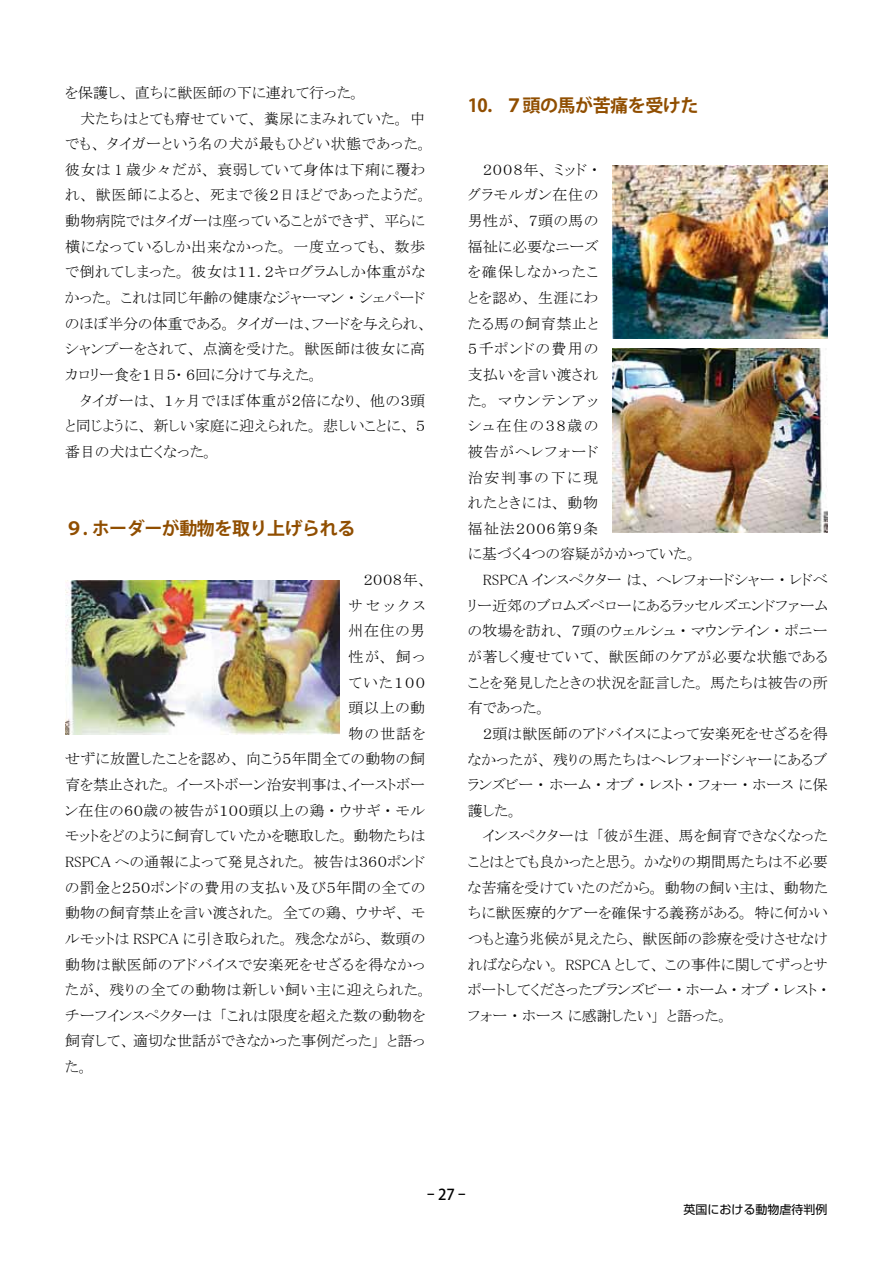
<style>
.page{position:relative;width:893px;height:1263px;background:#fff}
.page>*{position:absolute;margin:0;border:0;box-sizing:border-box;transform-origin:0 0}
.t1{font:700 18px "Koz Go Pro";letter-spacing:-.025em;color:#904e00}
.t2{font:15px "MS P Mincho";letter-spacing:.015em;color:#000}
.t3{font:15px "MS P Mincho";letter-spacing:.035em;color:#000}
.t4{font:15px "MS P Mincho";letter-spacing:.045em;color:#000}
.t5{font:15px "MS P Mincho";letter-spacing:.055em;color:#000}
.t6{font:15px "MS P Mincho";letter-spacing:.05em;color:#000}
.t7{font:15px "MS P Mincho";letter-spacing:.115em;color:#000}
.t8{font:15px "MS P Mincho";letter-spacing:.06em;color:#000}
.t9{font:15px "MS P Mincho";letter-spacing:.065em;color:#000}
.t10{font:15px "MS P Mincho";letter-spacing:.09em;color:#000}
.t11{font:15px "MS P Mincho";letter-spacing:.04em;color:#000}
.t12{font:15px "MS P Mincho";letter-spacing:.085em;color:#000}
.t13{font:15px "MS P Mincho";letter-spacing:.11em;color:#000}
.t14{font:15px "MS P Mincho";letter-spacing:.07em;color:#000}
.t15{font:500 15px "Koz Go Pro";color:#000}
.t16{font:12px "Shin Go Pro";color:#000}
</style>
<div class="page">
<img style="left:612px;top:166px;width:216px;height:172px">
<img style="left:612px;top:349px;width:216px;height:184px">
<img style="left:65px;top:580px;width:275px;height:154px">
<p class="t2" style="left:65px;top:85px;width:297px">を保護し、直ちに獣医師の下に連れて行った。</p>
<p class="t2" style="left:80px;top:111px;width:347px">犬たちはとても瘠せていて、糞尿にまみれていた。中</p>
<p class="t4" style="left:65px;top:136px;width:364px">でも、タイガーという名の犬が最もひどい状態であった。</p>
<p class="t3" style="left:65px;top:162px;width:361px">彼女は 1 歳少々だが、衰弱していて身体は下痢に覆わ</p>
<p class="t5" style="left:65px;top:188px;width:364px">れ、獣医師によると、死まで後２日ほどであったようだ。</p>
<p class="t2" style="left:65px;top:213px;width:361px">動物病院ではタイガーは座っていることができず、平らに</p>
<p class="t3" style="left:65px;top:239px;width:361px">横になっているしか出来なかった。一度立っても、数歩</p>
<p class="t2" style="left:65px;top:264px;width:361px">で倒れてしまった。彼女は１１．２キログラムしか体重がな</p>
<p class="t2" style="left:65px;top:290px;width:362px">かった。これは同じ年齢の健康なジャーマン・シェパード</p>
<p class="t2" style="left:65px;top:316px;width:364px">のほぼ半分の体重である。タイガーは、フードを与えられ、</p>
<p class="t2" style="left:65px;top:341px;width:362px">シャンプーをされて、点滴を受けた。獣医師は彼女に高</p>
<p class="t2" style="left:65px;top:367px;width:255px">カロリー食を１日５･６回に分けて与えた。</p>
<p class="t2" style="left:80px;top:393px;width:346px">タイガーは、１ヶ月でほぼ体重が２倍になり、他の３頭</p>
<p class="t2" style="left:65px;top:418px;width:362px">と同じように、新しい家庭に迎えられた。悲しいことに、５</p>
<p class="t2" style="left:65px;top:444px;width:150px">番目の犬は亡くなった。</p>
<p class="t1" style="left:65px;top:517px;width:292px">９. ホーダーが動物を取り上げられる</p>
<p class="t2" style="left:363px;top:572px;width:66px">２００８年、</p>
<p class="t2" style="left:348px;top:598px;width:78px">サセックス</p>
<p class="t2" style="left:348px;top:623px;width:78px">州在住の男</p>
<p class="t2" style="left:348px;top:649px;width:78px">性が、飼っ</p>
<p class="t2" style="left:348px;top:675px;width:78px">ていた１００</p>
<p class="t2" style="left:348px;top:700px;width:78px">頭以上の動</p>
<p class="t2" style="left:348px;top:726px;width:78px">物の世話を</p>
<p class="t2" style="left:65px;top:751px;width:362px">せずに放置したことを認め、向こう５年間全ての動物の飼</p>
<p class="t2" style="left:65px;top:777px;width:361px">育を禁止された。イーストボーン治安判事は、イーストボー</p>
<p class="t2" style="left:65px;top:803px;width:361px">ン在住の６０歳の被告が１００頭以上の鶏・ウサギ・モル</p>
<p class="t2" style="left:65px;top:828px;width:362px">モットをどのように飼育していたかを聴取した。動物たちは</p>
<p class="t2" style="left:65px;top:854px;width:361px">RSPCA への通報によって発見された。被告は３６０ポンド</p>
<p class="t2" style="left:65px;top:880px;width:362px">の罰金と２５０ポンドの費用の支払い及び５年間の全ての</p>
<p class="t2" style="left:65px;top:905px;width:361px">動物の飼育禁止を言い渡された。全ての鶏、ウサギ、モ</p>
<p class="t2" style="left:65px;top:931px;width:362px">ルモットは RSPCA に引き取られた。残念ながら、数頭の</p>
<p class="t3" style="left:65px;top:957px;width:362px">動物は獣医師のアドバイスで安楽死をせざるを得なかっ</p>
<p class="t6" style="left:65px;top:982px;width:364px">たが、残りの全ての動物は新しい飼い主に迎えられた。</p>
<p class="t2" style="left:65px;top:1008px;width:361px">チーフインスペクターは「これは限度を超えた数の動物を</p>
<p class="t2" style="left:65px;top:1033px;width:361px">飼育して、適切な世話ができなかった事例だった」と語っ</p>
<p class="t2" style="left:65px;top:1059px;width:25px">た。</p>
<p class="t1" style="left:468px;top:94px;width:232px">10．７頭の馬が苦痛を受けた</p>
<p class="t8" style="left:483px;top:162px;width:117px">２００８年、ミッド・</p>
<p class="t6" style="left:468px;top:188px;width:132px">グラモルガン在住の</p>
<p class="t3" style="left:468px;top:213px;width:132px">男性が、７頭の馬の</p>
<p class="t2" style="left:468px;top:239px;width:132px">福祉に必要なニーズ</p>
<p class="t10" style="left:468px;top:264px;width:132px">を確保しなかったこ</p>
<p class="t11" style="left:468px;top:290px;width:132px">とを認め、生涯にわ</p>
<p class="t4" style="left:468px;top:316px;width:132px">たる馬の飼育禁止と</p>
<p class="t12" style="left:468px;top:341px;width:132px">５千ポンドの費用の</p>
<p class="t2" style="left:468px;top:367px;width:132px">支払いを言い渡され</p>
<p class="t7" style="left:468px;top:393px;width:132px">た。マウンテンアッ</p>
<p class="t13" style="left:468px;top:418px;width:132px">シュ在住の３８歳の</p>
<p class="t14" style="left:468px;top:444px;width:132px">被告がヘレフォード</p>
<p class="t7" style="left:468px;top:470px;width:132px">治安判事の下に現</p>
<p class="t5" style="left:468px;top:495px;width:132px">れたときには、動物</p>
<p class="t9" style="left:468px;top:521px;width:132px">福祉法２００６第９条</p>
<p class="t2" style="left:468px;top:546px;width:231px">に基づく４つの容疑がかかっていた。</p>
<p class="t2" style="left:483px;top:572px;width:347px">RSPCA インスペクター は、ヘレフォードシャー・レドベ</p>
<p class="t2" style="left:468px;top:598px;width:362px">リー近郊のブロムズベローにあるラッセルズエンドファーム</p>
<p class="t2" style="left:468px;top:623px;width:361px">の牧場を訪れ、７頭のウェルシュ・マウンテイン・ポニー</p>
<p class="t2" style="left:468px;top:649px;width:361px">が著しく痩せていて、獣医師のケアが必要な状態である</p>
<p class="t2" style="left:468px;top:675px;width:361px">ことを発見したときの状況を証言した。馬たちは被告の所</p>
<p class="t2" style="left:468px;top:700px;width:80px">有であった。</p>
<p class="t2" style="left:483px;top:726px;width:346px">２頭は獣医師のアドバイスによって安楽死をせざるを得</p>
<p class="t2" style="left:468px;top:752px;width:361px">なかったが、残りの馬たちはヘレフォードシャーにあるブ</p>
<p class="t2" style="left:468px;top:777px;width:361px">ランズビー・ ホーム・オブ・レスト・フォー・ホース に保</p>
<p class="t2" style="left:468px;top:803px;width:52px">護した。</p>
<p class="t2" style="left:483px;top:828px;width:346px">インスペクターは「彼が生涯、馬を飼育できなくなった</p>
<p class="t2" style="left:468px;top:854px;width:361px">ことはとても良かったと思う。かなりの期間馬たちは不必要</p>
<p class="t2" style="left:468px;top:880px;width:361px">な苦痛を受けていたのだから。動物の飼い主は、動物た</p>
<p class="t2" style="left:468px;top:905px;width:361px">ちに獣医療的ケアーを確保する義務がある。特に何かい</p>
<p class="t2" style="left:468px;top:931px;width:362px">つもと違う兆候が見えたら、獣医師の診療を受けさせなけ</p>
<p class="t2" style="left:468px;top:957px;width:361px">ればならない。 RSPCA として、この事件に関してずっとサ</p>
<p class="t2" style="left:468px;top:982px;width:362px">ポートしてくださったブランズビー・ホーム・オブ・レスト・</p>
<p class="t2" style="left:468px;top:1008px;width:262px">フォー・ホース に感謝したい」と語った。</p>
<p class="t15" style="left:427px;top:1184px;width:40px">- 27 -</p>
<p class="t16" style="left:684px;top:1200px;width:145px">英国における動物虐待判例</p>
</div>
